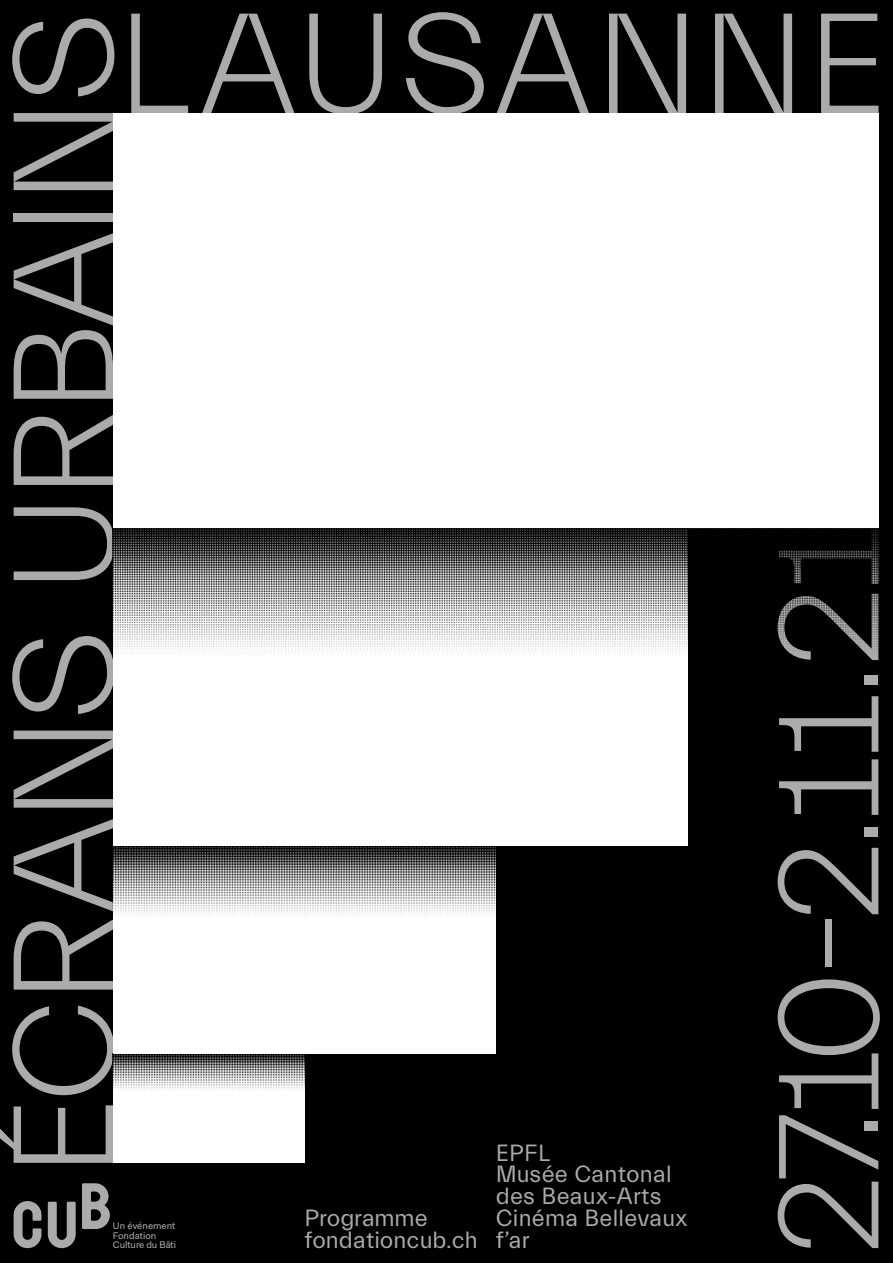
<style>
.page{position:relative;width:893px;height:1263px;background:#000}
.page>*{position:absolute;margin:0;border:0;box-sizing:border-box;transform-origin:0 0}
.t1{font:300 144px "Everett";letter-spacing:-.03em;color:#ababab}
.t2{font:300 144px "Everett";letter-spacing:.025em;color:#ababab}
.t3{font:23.85px/21.9px "Everett";letter-spacing:.01em;color:#ababab}
.t4{font:9.6px/9.4px "Fakt";letter-spacing:.005em;color:#ababab}
</style>
<div class="page">
<img style="left:113px;top:1053px;width:191px;height:110px">
<img style="left:113px;top:846px;width:383px;height:207px">
<div style="left:113px;top:113px;width:765px;height:415px;background:#fff"></div>
<img style="left:113px;top:528px;width:766px;height:318px">
<svg style="left:14px;top:1201px;width:28px;height:47px"></svg>
<svg style="left:48px;top:1202px;width:28px;height:46px"></svg>
<svg style="left:82px;top:1183px;width:28px;height:46px"></svg>
<svg style="left:0;top:1129px;width:20px;height:26px"></svg>
<h1 class="t1" style="left:-14px;top:1177px;width:1167px;rotate:-90deg">ÉCRANS URBAINS</h1>
<h1 class="t2" style="left:117px;top:-14px;width:772px">LAUSANNE</h1>
<h1 class="t1" style="left:752px;top:1255px;width:731px;rotate:-90deg">27.10–2.11.21</h1>
<p class="t3" style="left:496px;top:1142px;width:193px">EPFL<br>Musée Cantonal des Beaux-Arts<br>Cinéma Bellevaux f’ar</p>
<p class="t3" style="left:304px;top:1208px;width:175px">Programme fondationcub.ch</p>
<p class="t4" style="left:113px;top:1221px;width:65px">Un événement<br>Fondation<br>Culture du Bâti</p>
</div>
